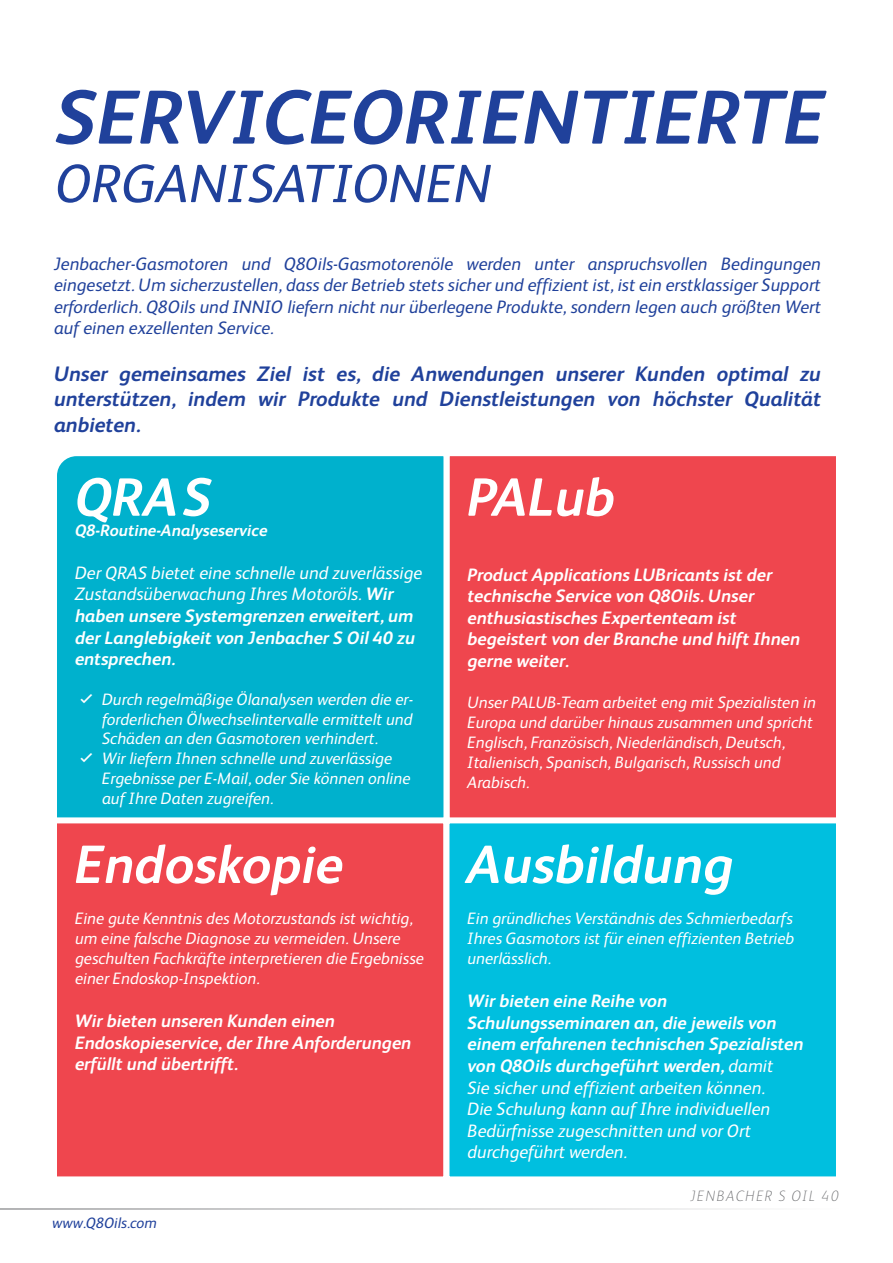
<style>
.page{position:relative;width:893px;height:1263px;background:#fff}
.page>*{position:absolute;margin:0;border:0;box-sizing:border-box;transform-origin:0 0}
.t1{font:italic 700 76.5px "FS Albert";color:#20419b}
.t2{font:italic 700 54px "FS Albert";color:#fff}
.t3{font:italic 54px "FS Albert";color:#20419b}
.t4{font:italic 700 21px/25.2px "FS Albert";color:#20419b;text-align:justify}
.t5{font:italic 700 18px/21.6px "FS Albert";color:#fff}
.t6{font:italic 18px/21.6px "FS Albert";color:#20419b;text-align:justify}
.t7{font:italic 18px/21.6px "FS Albert";color:#fff}
.t8{font:italic 16.5px/19.8px "FS Albert";color:#fff}
.t9{font:italic 700 16.5px "FS Albert";color:#fff}
.t10{font:italic 100 15px "FS Albert";letter-spacing:.1em;color:#67686b}
.t11{font:italic 15px "FS Albert";color:#20419b}
.s1{font-weight:400}
.s2{font-weight:700}
</style>
<div class="page">
<hr style="left:0;top:1208px;width:839px;height:1px;background:#67686b">
<div style="left:446px;top:453px;width:393px;height:372px;background:#ef464e"></div>
<div style="left:443px;top:450px;width:399px;height:378px;border:6px solid #fff"></div>
<div style="left:57px;top:450px;width:395px;height:367px;background:#00b1cd"></div>
<div style="left:54px;top:820px;width:392px;height:359px;background:#ef464e"></div>
<div style="left:51px;top:817px;width:398px;height:365px;border:6px solid #fff"></div>
<div style="left:446px;top:820px;width:393px;height:359px;background:#00bfdf"></div>
<div style="left:443px;top:817px;width:399px;height:365px;border:6px solid #fff"></div>
<svg style="left:81px;top:694px;width:11px;height:9px"></svg>
<svg style="left:81px;top:753px;width:11px;height:9px"></svg>
<h1 class="t1" style="left:56px;top:73px;width:771px">SERVICEORIENTIERTE</h1>
<h2 class="t3" style="left:56px;top:153px;width:438px">ORGANISATIONEN</h2>
<p class="t6" style="left:54px;top:253px;width:768px">Jenbacher-Gasmotoren und Q8Oils-Gasmotorenöle werden unter anspruchsvollen Bedingungen eingesetzt. Um sicherzustellen, dass der Betrieb stets sicher und effizient ist, ist ein erstklassiger Support erforderlich. Q8Oils und INNIO liefern nicht nur überlegene Produkte, sondern legen auch größten Wert auf einen exzellenten Service.</p>
<p class="t4" style="left:54px;top:361px;width:768px">Unser gemeinsames Ziel ist es, die Anwendungen unserer Kunden optimal zu unterstützen, indem wir Produkte und Dienstleistungen von höchster Qualität anbieten.</p>
<h2 class="t2" style="left:75px;top:466px;width:139px">QRAS</h2>
<p class="t9" style="left:75px;top:520px;width:194px">Q8-Routine-Analyseservice</p>
<p class="t5" style="left:75px;top:562px;width:349px"><span class="s1">Der QRAS bietet eine schnelle und zuverlässige Zustandsüberwachung Ihres Motoröls.</span> Wir haben unsere Systemgrenzen erweitert, um der Langlebigkeit von Jenbacher S Oil 40 zu entsprechen.</p>
<p class="t8" style="left:102px;top:689px;width:313px">Durch regelmäßige Ölanalysen werden die er&shy;forderlichen Ölwechselintervalle ermittelt und Schäden an den Gasmotoren verhindert.<br>Wir liefern Ihnen schnelle und zuverlässige Ergebnisse per E-Mail, oder Sie können online auf Ihre Daten zugreifen.</p>
<h2 class="t2" style="left:75px;top:833px;width:270px">Endoskopie</h2>
<p class="t8" style="left:75px;top:909px;width:350px">Eine gute Kenntnis des Motorzustands ist wichtig, um eine falsche Diagnose zu vermeiden. Unsere geschulten Fachkräfte interpretieren die Ergebnisse einer Endoskop-Inspektion.</p>
<p class="t5" style="left:75px;top:1010px;width:338px">Wir bieten unseren Kunden einen<br>Endoskopieservice, der Ihre Anforderungen erfüllt und übertrifft.</p>
<p class="t11" style="left:52px;top:1214px;width:106px">www.Q8Oils.com</p>
<h2 class="t2" style="left:467px;top:466px;width:149px">PALub</h2>
<p class="t5" style="left:467px;top:563px;width:334px">Product Applications LUBricants ist der technische Service von Q8Oils. Unser enthusiastisches Expertenteam ist begeistert von der Branche und hilft Ihnen gerne weiter.</p>
<p class="t8" style="left:467px;top:693px;width:350px">Unser PALUB-Team arbeitet eng mit Spezialisten in Europa und darüber hinaus zusammen und spricht Englisch, Französisch, Niederländisch, Deutsch, Italienisch, Spanisch, Bulgarisch, Russisch und Arabisch.</p>
<h2 class="t2" style="left:467px;top:833px;width:267px">Ausbildung</h2>
<p class="t8" style="left:467px;top:909px;width:328px;text-align:justify">Ein gründliches Verständnis des Schmierbedarfs Ihres Gasmotors ist für einen effizienten Betrieb unerlässlich.</p>
<p class="t7" style="left:467px;top:990px;width:338px"><span class="s2">Wir bieten eine Reihe von Schulungsseminaren an, die jeweils von einem erfahrenen technischen Spezialisten von Q8Oils durchgeführt werden,</span> damit<br>Sie sicher und effizient arbeiten können.<br>Die Schulung kann auf Ihre individuellen Bedürfnisse zugeschnitten und vor Ort durchgeführt werden.</p>
<p class="t10" style="left:690px;top:1188px;width:150px">JENBACHER S OIL 40</p>
</div>
